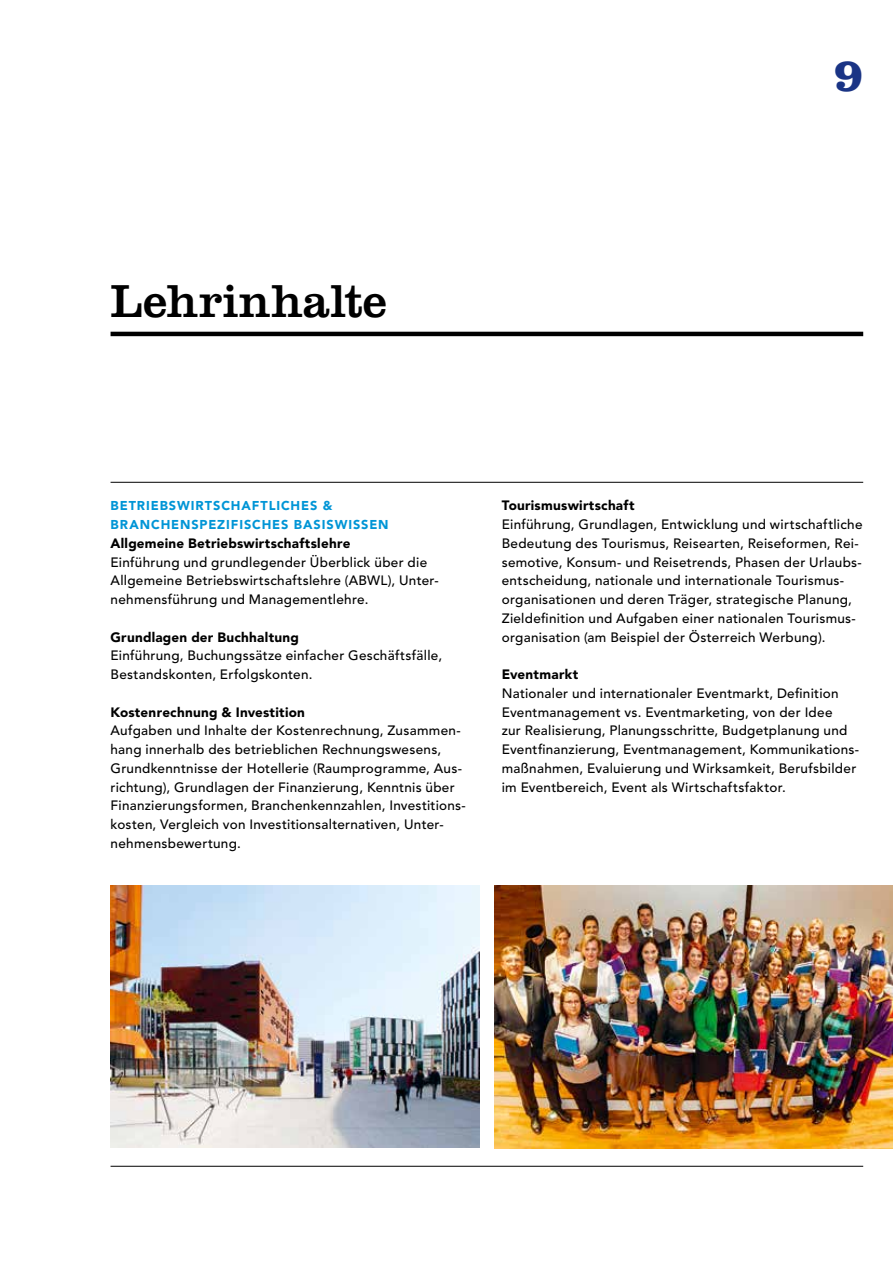
<style>
.page{position:relative;width:893px;height:1263px;background:#fff}
.page>*{position:absolute;margin:0;border:0;box-sizing:border-box;transform-origin:0 0}
.t1{font:48px "Clarendon LT Std";color:#000}
.t2{font:700 48px "Clarendon LT Std";color:#1a3485}
.t3{font:500 13.5px/18.8px "Avenir LT Std";letter-spacing:.02em;color:#000}
.t4{font:900 13.5px "Avenir LT Std";letter-spacing:.02em;color:#000}
.t5{font:900 12.75px/18.8px "Avenir LT Std";letter-spacing:.07em;color:#0095d6}
</style>
<div class="page">
<img style="left:494px;top:885px;width:399px;height:263px">
<img style="left:111px;top:885px;width:368px;height:263px">
<hr style="left:111px;top:332px;width:752px;height:4px;background:#000">
<hr style="left:111px;top:482px;width:752px;height:1px;background:#000">
<hr style="left:111px;top:1166px;width:752px;height:1px;background:#000">
<h1 class="t2" style="left:834px;top:46px;width:31px">9</h1>
<h1 class="t1" style="left:111px;top:273px;width:278px">Lehrinhalte</h1>
<p class="t5" style="left:111px;top:496px;width:280px">BETRIEBSWIRTSCHAFTLICHES &amp;<br>BRANCHENSPEZIFISCHES BASISWISSEN</p>
<p class="t4" style="left:111px;top:535px;width:241px">Allgemeine Betriebswirtschaftslehre</p>
<p class="t3" style="left:111px;top:553px;width:330px">Einführung und grundlegender Überblick über die<br>Allgemeine Betriebswirtschaftslehre (ABWL), Unter&shy;nehmensführung und Managementlehre.</p>
<p class="t4" style="left:111px;top:629px;width:190px">Grundlagen der Buchhaltung</p>
<p class="t3" style="left:111px;top:647px;width:333px">Einführung, Buchungssätze einfacher Geschäftsfälle,<br>Bestandskonten, Erfolgskonten.</p>
<p class="t4" style="left:111px;top:704px;width:196px">Kostenrechnung &amp; Investition</p>
<p class="t3" style="left:111px;top:722px;width:357px">Aufgaben und Inhalte der Kostenrechnung, Zusammen&shy;hang innerhalb des betrieblichen Rechnungswesens, Grundkenntnisse der Hotellerie (Raumprogramme, Aus&shy;richtung), Grundlagen der Finanzierung, Kenntnis über Finanzierungsformen, Branchenkennzahlen, Investitions&shy;kosten, Vergleich von Investitionsalternativen, Unter&shy;nehmensbewertung.</p>
<p class="t4" style="left:502px;top:497px;width:134px">Tourismuswirtschaft</p>
<p class="t3" style="left:502px;top:515px;width:362px">Einführung, Grundlagen, Entwicklung und wirtschaftliche Bedeutung des Tourismus, Reisearten, Reiseformen, Rei&shy;semotive, Konsum- und Reisetrends, Phasen der Urlaubs&shy;entscheidung, nationale und internationale Tourismus&shy;organisationen und deren Träger, strategische Planung, Zieldefinition und Aufgaben einer nationalen Tourismus&shy;organisation (am Beispiel der Österreich Werbung).</p>
<p class="t4" style="left:502px;top:666px;width:78px">Eventmarkt</p>
<p class="t3" style="left:502px;top:684px;width:359px">Nationaler und internationaler Eventmarkt, Definition Eventmanagement vs. Eventmarketing, von der Idee<br>zur Realisierung, Planungsschritte, Budgetplanung und Eventfinanzierung, Eventmanagement, Kommunikations&shy;maßnahmen, Evaluierung und Wirksamkeit, Berufsbilder im Eventbereich, Event als Wirtschaftsfaktor.</p>
</div>
